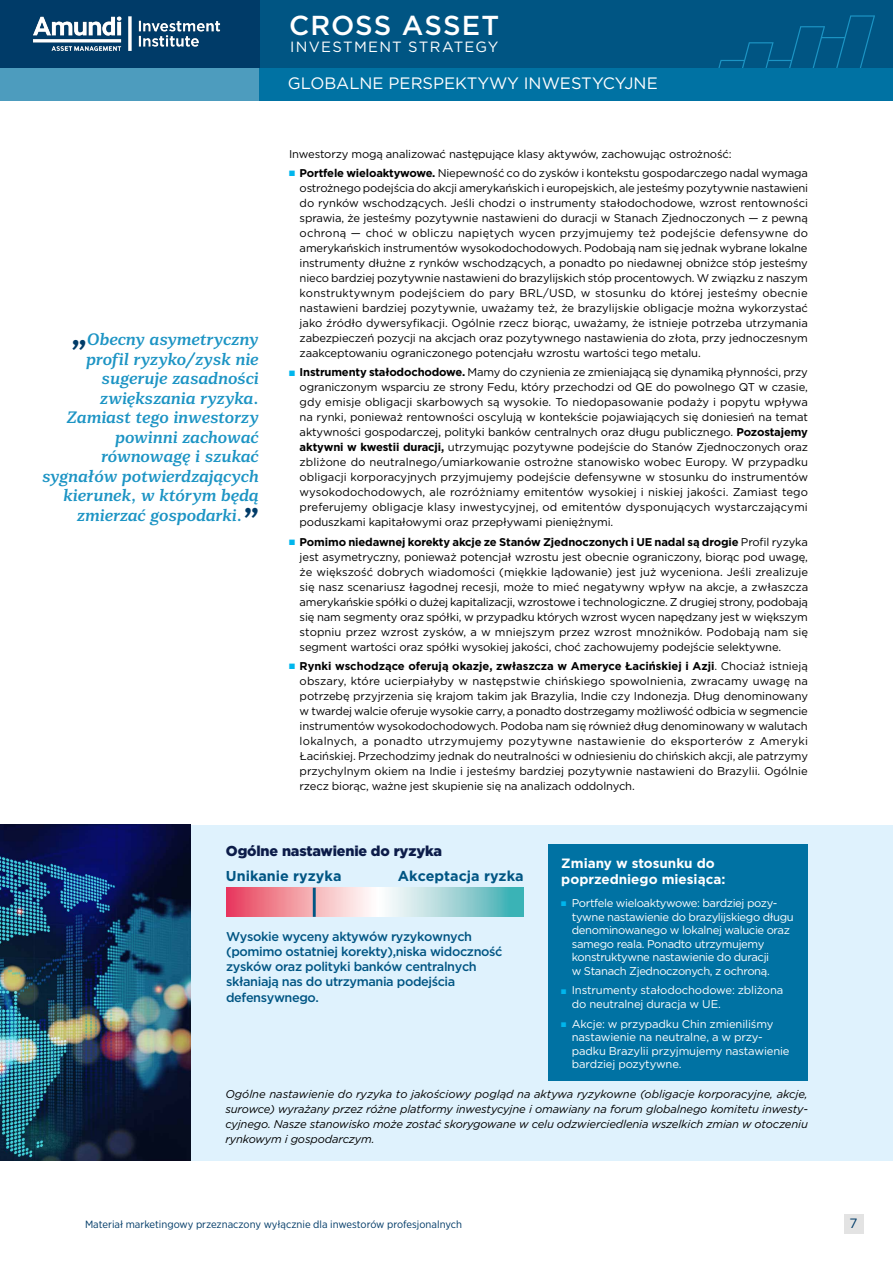
<style>
.page{position:relative;width:893px;height:1263px;background:#fff}
.page>*{position:absolute;margin:0;border:0;box-sizing:border-box;transform-origin:0 0}
.t1{font:500 27.45px "Gotham";letter-spacing:.04em;color:#fff}
.t2{font:italic 700 16.5px/19.5px "Mediator Serif";letter-spacing:-.01em;color:#1c94c4;text-align:right}
.t3{font:16.5px "Gotham";color:#fff}
.t4{font:14.85px "Gotham";letter-spacing:.08em;color:#fff}
.t5{font:700 14.25px "Gotham";color:#005583}
.t6{font:900 14.25px "Gotham";letter-spacing:-.01em;color:#0c1c49}
.t7{font:700 13.5px/16.5px "Gotham";color:#fff}
.t8{font:13.5px "Gotham";color:#003b68}
.t9{font:500 12.75px/15.3px "Gotham";letter-spacing:-.03em;color:#005583}
.t10{font:11.25px/15px "Gotham";letter-spacing:-.01em;color:#000;text-align:justify}
.t11{font:italic 11.25px/15px "Gotham";letter-spacing:-.01em;color:#000;text-align:justify}
.t12{font:11.25px/13.5px "Gotham";letter-spacing:-.03em;color:#fff}
.t13{font:11.25px/13.5px "Gotham";letter-spacing:-.01em;color:#fff}
.t14{font:10.5px "Gotham Narrow";color:#003b68;scale:1.05 1}
.s1{font-weight:900;font-size:27px;color:#003b68}
.s2{color:#00b6ed}
.s3{font-weight:700}
</style>
<div class="page">
<div style="left:0;top:0;width:893px;height:68px;background:#005583"></div>
<svg style="left:718px;top:15px;width:157px;height:53px"></svg>
<div style="left:0;top:0;width:259px;height:68px;background:#003b68"></div>
<img style="left:33px;top:16px;width:188px;height:35px">
<div style="left:85px;top:825px;width:808px;height:336px;background:#dff2fd"></div>
<div style="left:0;top:68px;width:259px;height:33px;background:#4d9cbe"></div>
<div style="left:259px;top:68px;width:634px;height:33px;background:#0072a3"></div>
<img style="left:0;top:825px;width:191px;height:336px">
<div style="left:549px;top:844px;width:259px;height:237px;background:#0072a3"></div>
<svg style="left:226px;top:888px;width:298px;height:29px;background:#cabbc1"></svg>
<hr style="left:313px;top:888px;width:3px;height:29px;background:#005583">
<div style="left:844px;top:1214px;width:19px;height:19px;background:#e3e3e3"></div>
<h1 class="t1" style="left:289px;top:7px;width:212px">CROSS ASSET</h1>
<h3 class="t4" style="left:290px;top:37px;width:210px">INVESTMENT STRATEGY</h3>
<h2 class="t2" style="left:42px;top:330px;width:218px"><span class="s1">„</span>Obecny asymetryczny profil ryzyko/zysk nie sugeruje zasadności zwiększania ryzyka.<br>Zamiast tego inwestorzy powinni zachować równowagę i szukać sygnałów potwierdzających kierunek, w którym będą zmierzać gospodarki.<span class="s1">”</span></h2>
<h2 class="t3" style="left:288px;top:72px;width:371px">GLOBALNE PERSPEKTYWY INWESTYCYJNE</h2>
<p class="t10" style="left:289px;top:146px;width:444px">Inwestorzy mogą analizować następujące klasy aktywów, zachowując ostrożność:</p>
<p class="t10" style="left:300px;top:165px;width:510px;text-indent:-10px"><span class="s2">■</span> <span class="s3">Portfele wieloaktywowe.</span> Niepewność co do zysków i kontekstu gospodarczego nadal wymaga ostrożnego podejścia do akcji amerykańskich i europejskich, ale jesteśmy pozytywnie nastawieni do rynków wschodzących. Jeśli chodzi o instrumenty stałodochodowe, wzrost rentowności sprawia, że jesteśmy pozytywnie nastawieni do duracji w Stanach Zjednoczonych — z pewną ochroną — choć w obliczu napiętych wycen przyjmujemy też podejście defensywne do amerykańskich instrumentów wysokodochodowych. Podobają nam się jednak wybrane lokalne instrumenty dłużne z rynków wschodzących, a ponadto po niedawnej obniżce stóp jesteśmy nieco bardziej pozytywnie nastawieni do brazylijskich stóp procentowych. W związku z naszym konstruktywnym podejściem do pary BRL/USD, w stosunku do której jesteśmy obecnie nastawieni bardziej pozytywnie, uważamy też, że brazylijskie obligacje można wykorzystać jako źródło dywersyfikacji. Ogólnie rzecz biorąc, uważamy, że istnieje potrzeba utrzymania zabezpieczeń pozycji na akcjach oraz pozytywnego nastawienia do złota, przy jednoczesnym zaakceptowaniu ograniczonego potencjału wzrostu wartości tego metalu.</p>
<p class="t10" style="left:300px;top:365px;width:510px;text-indent:-10px"><span class="s2">■</span> <span class="s3">Instrumenty stałodochodowe.</span> Mamy do czynienia ze zmieniającą się dynamiką płynności, przy ograniczonym wsparciu ze strony Fedu, który przechodzi od QE do powolnego QT w czasie, gdy emisje obligacji skarbowych są wysokie. To niedopasowanie podaży i popytu wpływa na rynki, ponieważ rentowności oscylują w kontekście pojawiających się doniesień na temat aktywności gospodarczej, polityki banków centralnych oraz długu publicznego. <span class="s3">Pozostajemy aktywni w kwestii duracji,</span> utrzymując pozytywne podejście do Stanów Zjednoczonych oraz zbliżone do neutralnego/umiarkowanie ostrożne stanowisko wobec Europy. W przypadku obligacji korporacyjnych przyjmujemy podejście defensywne w stosunku do instrumentów wysokodochodowych, ale rozróżniamy emitentów wysokiej i niskiej jakości. Zamiast tego preferujemy obligacje klasy inwestycyjnej, od emitentów dysponujących wystarczającymi poduszkami kapitałowymi oraz przepływami pieniężnymi.</p>
<p class="t10" style="left:300px;top:534px;width:510px;text-indent:-10px"><span class="s2">■</span> <span class="s3">Pomimo niedawnej korekty akcje ze Stanów Zjednoczonych i UE nadal są drogie</span> Profil ryzyka jest asymetryczny, ponieważ potencjał wzrostu jest obecnie ograniczony, biorąc pod uwagę, że większość dobrych wiadomości (miękkie lądowanie) jest już wyceniona. Jeśli zrealizuje się nasz scenariusz łagodnej recesji, może to mieć negatywny wpływ na akcje, a zwłaszcza amerykańskie spółki o dużej kapitalizacji, wzrostowe i technologiczne. Z drugiej strony, podobają się nam segmenty oraz spółki, w przypadku których wzrost wycen napędzany jest w większym stopniu przez wzrost zysków, a w mniejszym przez wzrost mnożników. Podobają nam się segment wartości oraz spółki wysokiej jakości, choć zachowujemy podejście selektywne.</p>
<p class="t10" style="left:300px;top:658px;width:510px;text-indent:-10px"><span class="s2">■</span> <span class="s3">Rynki wschodzące oferują okazje, zwłaszcza w Ameryce Łacińskiej i Azji</span>. Chociaż istnieją obszary, które ucierpiałyby w następstwie chińskiego spowolnienia, zwracamy uwagę na potrzebę przyjrzenia się krajom takim jak Brazylia, Indie czy Indonezja. Dług denominowany w twardej walcie oferuje wysokie carry, a ponadto dostrzegamy możliwość odbicia w segmencie instrumentów wysokodochodowych. Podoba nam się również dług denominowany w walutach lokalnych, a ponadto utrzymujemy pozytywne nastawienie do eksporterów z Ameryki Łacińskiej. Przechodzimy jednak do neutralności w odniesieniu do chińskich akcji, ale patrzymy przychylnym okiem na Indie i jesteśmy bardziej pozytywnie nastawieni do Brazylii. Ogólnie rzecz biorąc, ważne jest skupienie się na analizach oddolnych.</p>
<p class="t6" style="left:226px;top:841px;width:218px">Ogólne nastawienie do ryzyka</p>
<p class="t5" style="left:226px;top:867px;width:117px">Unikanie ryzyka</p>
<p class="t5" style="left:398px;top:867px;width:127px">Akceptacja ryzka</p>
<p class="t9" style="left:226px;top:928px;width:278px">Wysokie wyceny aktywów ryzykownych (pomimo ostatniej korekty),niska widoczność zysków oraz polityki banków centralnych skłaniają nas do utrzymania podejścia defensywnego.</p>
<p class="t7" style="left:561px;top:854px;width:166px">Zmiany w stosunku do poprzedniego miesiąca:</p>
<p class="t12" style="left:572px;top:896px;width:223px;text-indent:-10px"><span class="s2">■</span> Portfele wieloaktywowe: bardziej pozy&shy;tywne nastawienie do brazylijskiego długu denominowanego w lokalnej walucie oraz samego reala. Ponadto utrzymujemy konstruktywne nastawienie do duracji<br>w Stanach Zjednoczonych, z ochroną.</p>
<p class="t13" style="left:572px;top:983px;width:213px;text-indent:-10px"><span class="s2">■</span> Instrumenty stałodochodowe: zbliżona do neutralnej duracja w UE.</p>
<p class="t13" style="left:572px;top:1017px;width:219px;text-indent:-10px"><span class="s2">■</span> Akcje: w przypadku Chin zmieniliśmy nastawienie na neutralne, a w przy&shy;padku Brazylii przyjmujemy nastawienie bardziej pozytywne.</p>
<p class="t11" style="left:225px;top:1086px;width:584px">Ogólne nastawienie do ryzyka to jakościowy pogląd na aktywa ryzykowne (obligacje korporacyjne, akcje, surowce) wyrażany przez różne platformy inwestycyjne i omawiany na forum globalnego komitetu inwesty&shy;cyjnego. Nasze stanowisko może zostać skorygowane w celu odzwierciedlenia wszelkich zmian w otoczeniu rynkowym i gospodarczym.</p>
<p class="t14" style="left:85px;top:1218px;width:360px">Materiał marketingowy przeznaczony wyłącznie dla inwestorów profesjonalnych</p>
<p class="t8" style="left:850px;top:1215px;width:10px">7</p>
</div>
